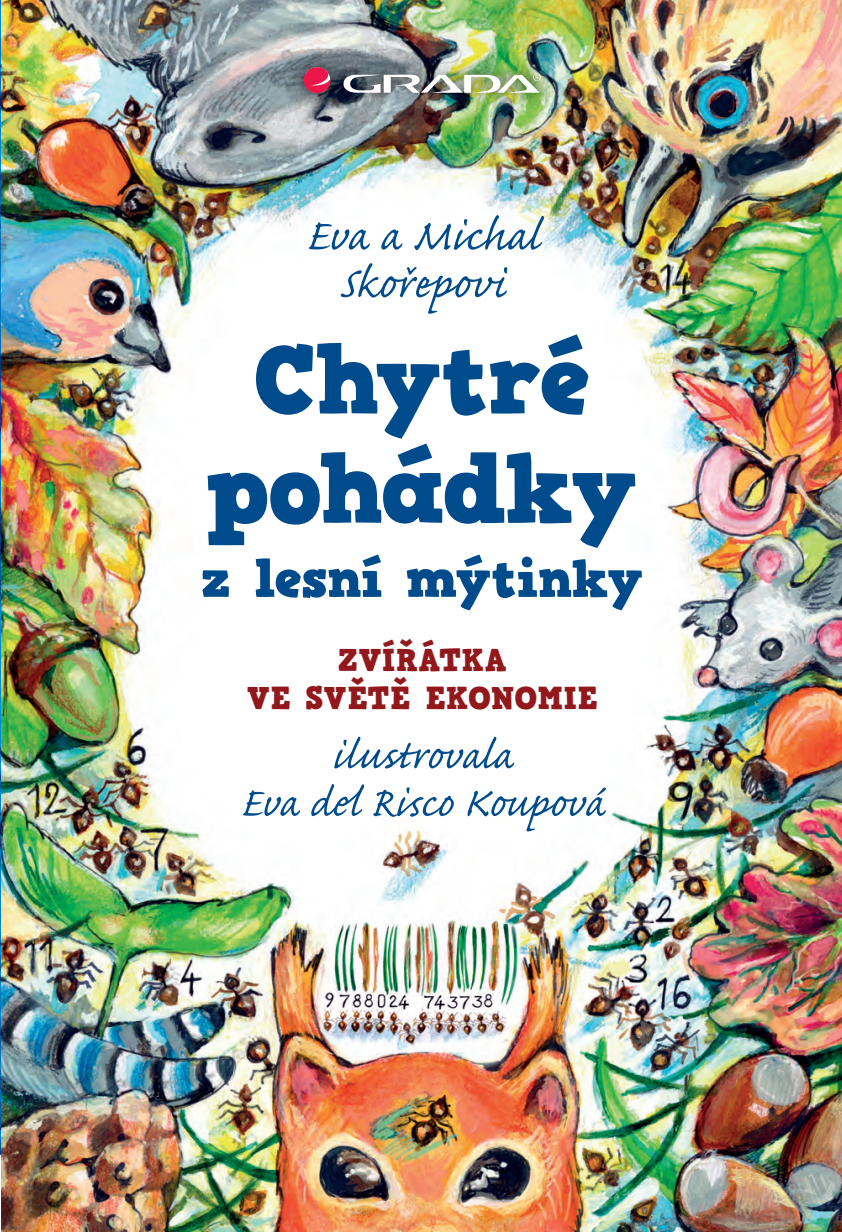
<style>
.page{position:relative;width:842px;height:1232px;background:#fff}
.page>*{position:absolute;margin:0;border:0;box-sizing:border-box;transform-origin:0 0}
.t1{font:56px/47.6px "Caflisch Script Pro";color:#004b8b;text-align:center}
.t2{font:52.5px/47.6px "Caflisch Script Pro";color:#004b8b;text-align:center}
.t3{font:31.5px/37.8px "HVD Comic Serif Pro";letter-spacing:.01em;color:#92181b;text-align:center}
</style>
<div class="page">
<img style="left:0;top:0;width:841px;height:1232px">
<svg style="left:202px;top:334px;width:439px;height:276px"></svg>
<img style="left:286px;top:50px;width:267px;height:58px">
<svg style="left:303px;top:67px;width:27px;height:26px"></svg>
<img style="left:343px;top:73px;width:197px;height:20px">
<hr style="left:0;top:1155px;width:1px;height:77px;background:#fff">
<p class="t1" style="left:305px;top:217px;width:235px">Eva a Michal<br>Skořepovi</p>
<p class="t3" style="left:247px;top:645px;width:352px">ZVÍŘÁTKA<br>VE SVĚTĚ EKONOMIE</p>
<p class="t2" style="left:240px;top:737px;width:366px">ilustrovala<br>Eva del Risco Koupová</p>
</div>
